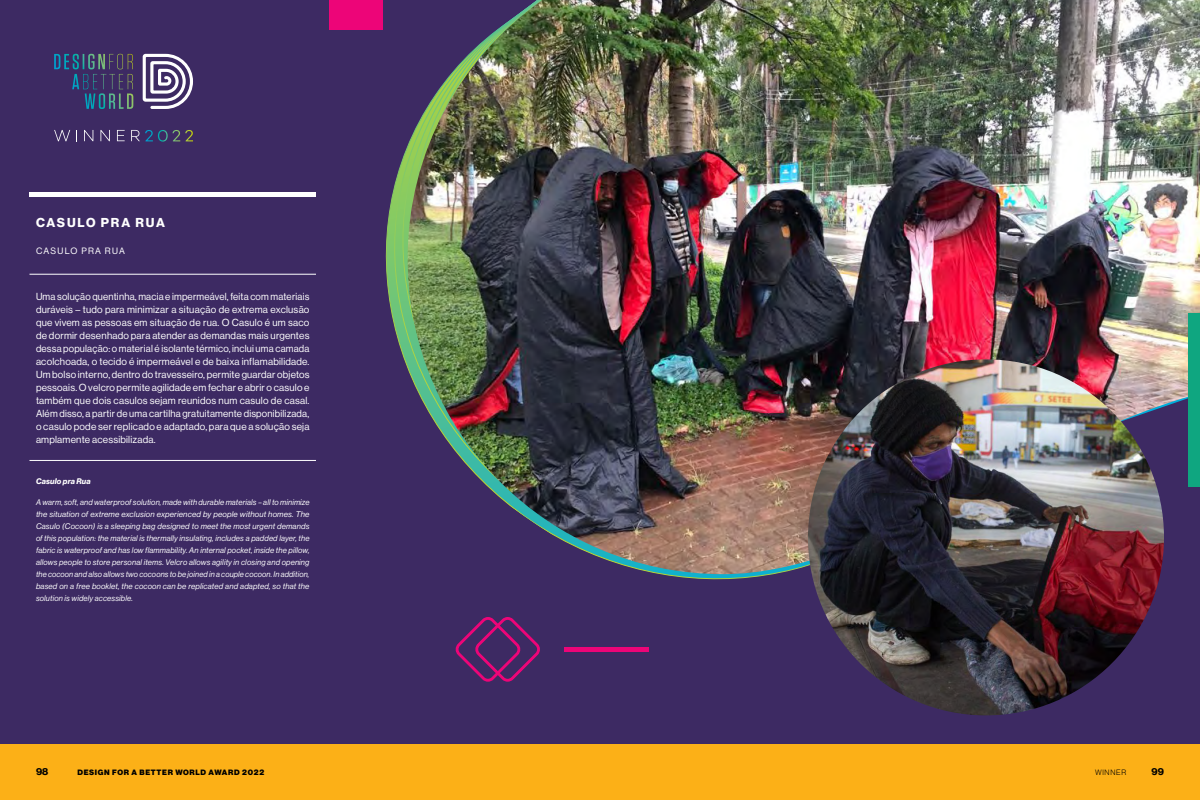
<style>
.page{position:relative;width:1200px;height:800px;background:#3d2a63}
.page>*{position:absolute;margin:0;border:0;box-sizing:border-box;transform-origin:0 0}
.t1{font:12.7px "N Haas Grotesk DS Pro 75 Bd";letter-spacing:.14em;color:#fff}
.t2{font:10px/13px "N Haas Grotesk DS Pro 55 Rg";letter-spacing:.02em;color:#fff;text-align:justify}
.t3{font:10px "N Haas Grotesk DS Pro 75 Bd";color:#000}
.t4{font:9px "N Haas Grotesk DS Pro 55 Rg";letter-spacing:.14em;color:#fff}
.t5{font:8px/11.9px "N Haas Grotesk DS Pro 56 It";letter-spacing:.02em;color:#fff;text-align:justify}
.t6{font:8px "N Haas Grotesk DS Pro 76 Bd It";letter-spacing:.02em;color:#fff}
.t7{font:7.6px "N Haas Grotesk DS Pro 95 Blk";letter-spacing:.09em;color:#000}
.t8{font:7.6px "N Haas Grotesk DS Pro 45 Lt";letter-spacing:.09em;color:#000}
</style>
<div class="page">
<div style="left:0;top:744px;width:1200px;height:56px;background:#fcb017"></div>
<img style="left:408px;top:0;width:792px;height:574px">
<img style="left:808px;top:359px;width:356px;height:356px;border-radius:178px">
<svg style="left:54px;top:54px;width:79px;height:35px"></svg>
<svg style="left:143px;top:54px;width:50px;height:55px"></svg>
<svg style="left:54px;top:130px;width:16px;height:11px"></svg>
<svg style="left:84px;top:130px;width:9px;height:11px"></svg>
<svg style="left:100px;top:130px;width:10px;height:11px"></svg>
<svg style="left:117px;top:130px;width:8px;height:11px"></svg>
<svg style="left:131px;top:130px;width:62px;height:12px"></svg>
<hr style="left:564px;top:647px;width:84px;height:4px;background:#ed0578">
<div style="left:30px;top:192px;width:286px;height:5px;background:#fff"></div>
<svg style="left:455px;top:617px;width:85px;height:65px"></svg>
<div style="left:1188px;top:313px;width:12px;height:174px;background:#0fa680"></div>
<div style="left:330px;top:0;width:53px;height:30px;background:#ed0578"></div>
<hr style="left:30px;top:460px;width:286px;height:1px;background:#fff">
<hr style="left:30px;top:274px;width:286px;height:1px;background:#fff">
<p class="t1" style="left:36px;top:215px;width:130px">CASULO PRA RUA</p>
<p class="t4" style="left:36px;top:245px;width:91px">CASULO PRA RUA</p>
<p class="t2" style="left:36px;top:290px;width:275px">Uma solução quentinha, macia e impermeável, feita com materiais duráveis – tudo para minimizar a situação de extrema exclusão que vivem as pessoas em situação de rua. O Casulo é um saco de dormir desenhado para atender as demandas mais urgentes dessa população: o material é isolante térmico, inclui uma camada acolchoada, o tecido é impermeável e de baixa inflamabilidade.<br>Um bolso interno, dentro do travesseiro, permite guardar objetos pessoais. O velcro permite agilidade em fechar e abrir o casulo e também que dois casulos sejam reunidos num casulo de casal.<br>Além disso, a partir de uma cartilha gratuitamente disponibilizada, o casulo pode ser replicado e adaptado, para que a solução seja amplamente acessibilizada.</p>
<p class="t6" style="left:36px;top:477px;width:56px">Casulo pra Rua</p>
<p class="t5" style="left:36px;top:497px;width:275px">A warm, soft, and waterproof solution, made with durable materials – all to minimize the situation of extreme exclusion experienced by people without homes. The Casulo (Cocoon) is a sleeping bag designed to meet the most urgent demands of this population: the material is thermally insulating, includes a padded layer, the fabric is waterproof and has low flammability. An internal pocket, inside the pillow, allows people to store personal items. Velcro allows agility in closing and opening the cocoon and also allows two cocoons to be joined in a couple cocoon. In addition, based on a free booklet, the cocoon can be replicated and adapted, so that the solution is widely accessible.</p>
<p class="t3" style="left:36px;top:766px;width:14px">98</p>
<p class="t7" style="left:77px;top:767px;width:188px">DESIGN FOR A BETTER WORLD AWARD 2022</p>
<p class="t8" style="left:1095px;top:768px;width:33px">WINNER</p>
<p class="t3" style="left:1152px;top:766px;width:14px">99</p>
</div>
